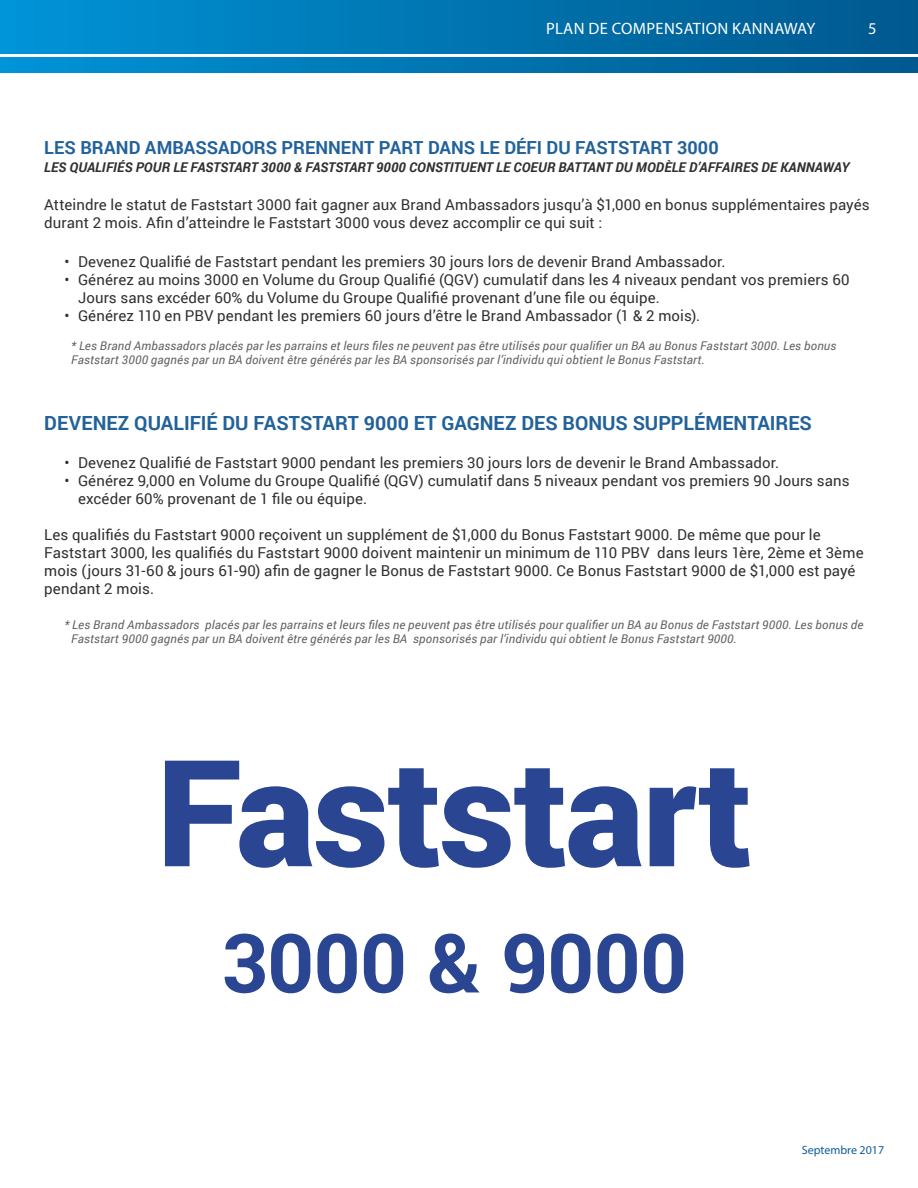
<style>
.page{position:relative;width:918px;height:1188px;background:#fff}
.page>*{position:absolute;margin:0;border:0;box-sizing:border-box;transform-origin:0 0}
.t1{font:900 148.5px "Roboto";letter-spacing:-.01em;color:#2a4692}
.t2{font:700 81.75px "Roboto";letter-spacing:-.005em;color:#2a4692}
.t3{font:700 19.5px "Roboto";color:#22629a}
.t4{font:700 18px "Roboto";color:#22629a}
.t5{font:16.5px "Myriad Pro";letter-spacing:.02em;color:#fff}
.t6{font:15px/18px "Roboto";letter-spacing:.005em;color:#312f30}
.t7{font:italic 700 13.5px "Roboto";letter-spacing:.005em;color:#312f30}
.t8{font:italic 12px/14.4px "Roboto";letter-spacing:.015em;color:#636366}
.t9{font:12px "Myriad Pro";color:#105d97}
</style>
<div class="page">
<div style="left:0;top:0;width:918px;height:54px;background:linear-gradient(to right,#0093d6,#01588d)"></div>
<svg style="left:0;top:57px;width:918px;height:15px;background:#0075b1"></svg>
<p class="t5" style="left:546px;top:18px;width:271px">PLAN DE COMPENSATION KANNAWAY</p>
<p class="t5" style="left:868px;top:18px;width:10px">5</p>
<p class="t4" style="left:44px;top:135px;width:676px">LES BRAND AMBASSADORS PRENNENT PART DANS LE DÉFI DU FASTSTART 3000</p>
<p class="t7" style="left:44px;top:158px;width:807px">LES QUALIFIÉS POUR LE FASTSTART 3000 &amp; FASTSTART 9000 CONSTITUENT LE COEUR BATTANT DU MODÈLE D’AFFAIRES DE KANNAWAY</p>
<p class="t6" style="left:44px;top:196px;width:827px">Atteindre le statut de Faststart 3000 fait gagner aux Brand Ambassadors jusqu’à $1,000 en bonus supplémentaires payés durant 2 mois. Afin d’atteindre le Faststart 3000 vous devez accomplir ce qui suit :</p>
<p class="t6" style="left:65px;top:252px;width:663px">• Devenez Qualifié de Faststart pendant les premiers 30 jours lors de devenir Brand Ambassador.</p>
<p class="t6" style="left:78px;top:270px;width:773px;text-indent:-14px">• Générez au moins 3000 en Volume du Group Qualifié (QGV) cumulatif dans les 4 niveaux pendant vos premiers 60<br>Jours sans excéder 60% du Volume du Groupe Qualifié provenant d’une file ou équipe.</p>
<p class="t6" style="left:65px;top:306px;width:637px">• Générez 110 en PBV pendant les premiers 60 jours d’être le Brand Ambassador (1 &amp; 2 mois).</p>
<p class="t8" style="left:71px;top:338px;width:767px">* Les Brand Ambassadors placés par les parrains et leurs files ne peuvent pas être utilisés pour qualifier un BA au Bonus Faststart 3000. Les bonus<br>Faststart 3000 gagnés par un BA doivent être générés par les BA sponsorisés par l’individu qui obtient le Bonus Faststart.</p>
<h3 class="t3" style="left:44px;top:409px;width:769px">DEVENEZ QUALIFIÉ DU FASTSTART 9000 ET GAGNEZ DES BONUS SUPPLÉMENTAIRES</h3>
<p class="t6" style="left:65px;top:453px;width:716px">• Devenez Qualifié de Faststart 9000 pendant les premiers 30 jours lors de devenir le Brand Ambassador.</p>
<p class="t6" style="left:78px;top:471px;width:773px;text-indent:-14px">• Générez 9,000 en Volume du Groupe Qualifié (QGV) cumulatif dans 5 niveaux pendant vos premiers 90 Jours sans excéder 60% provenant de 1 file ou équipe.</p>
<p class="t6" style="left:44px;top:525px;width:821px">Les qualifiés du Faststart 9000 reçoivent un supplément de $1,000 du Bonus Faststart 9000. De même que pour le Faststart 3000, les qualifiés du Faststart 9000 doivent maintenir un minimum de 110 PBV dans leurs 1ère, 2ème et 3ème mois (jours 31-60 &amp; jours 61-90) afin de gagner le Bonus de Faststart 9000. Ce Bonus Faststart 9000 de $1,000 est payé pendant 2 mois.</p>
<p class="t8" style="left:71px;top:617px;width:794px;text-indent:-7px">* Les Brand Ambassadors placés par les parrains et leurs files ne peuvent pas être utilisés pour qualifier un BA au Bonus de Faststart 9000. Les bonus de<br>Faststart 9000 gagnés par un BA doivent être générés par les BA sponsorisés par l’individu qui obtient le Bonus Faststart 9000.</p>
<h1 class="t1" style="left:157px;top:709px;width:597px">Faststart</h1>
<h2 class="t2" style="left:222px;top:906px;width:467px">3000 &amp; 9000</h2>
<p class="t9" style="left:802px;top:1143px;width:84px">Septembre 2017</p>
</div>
